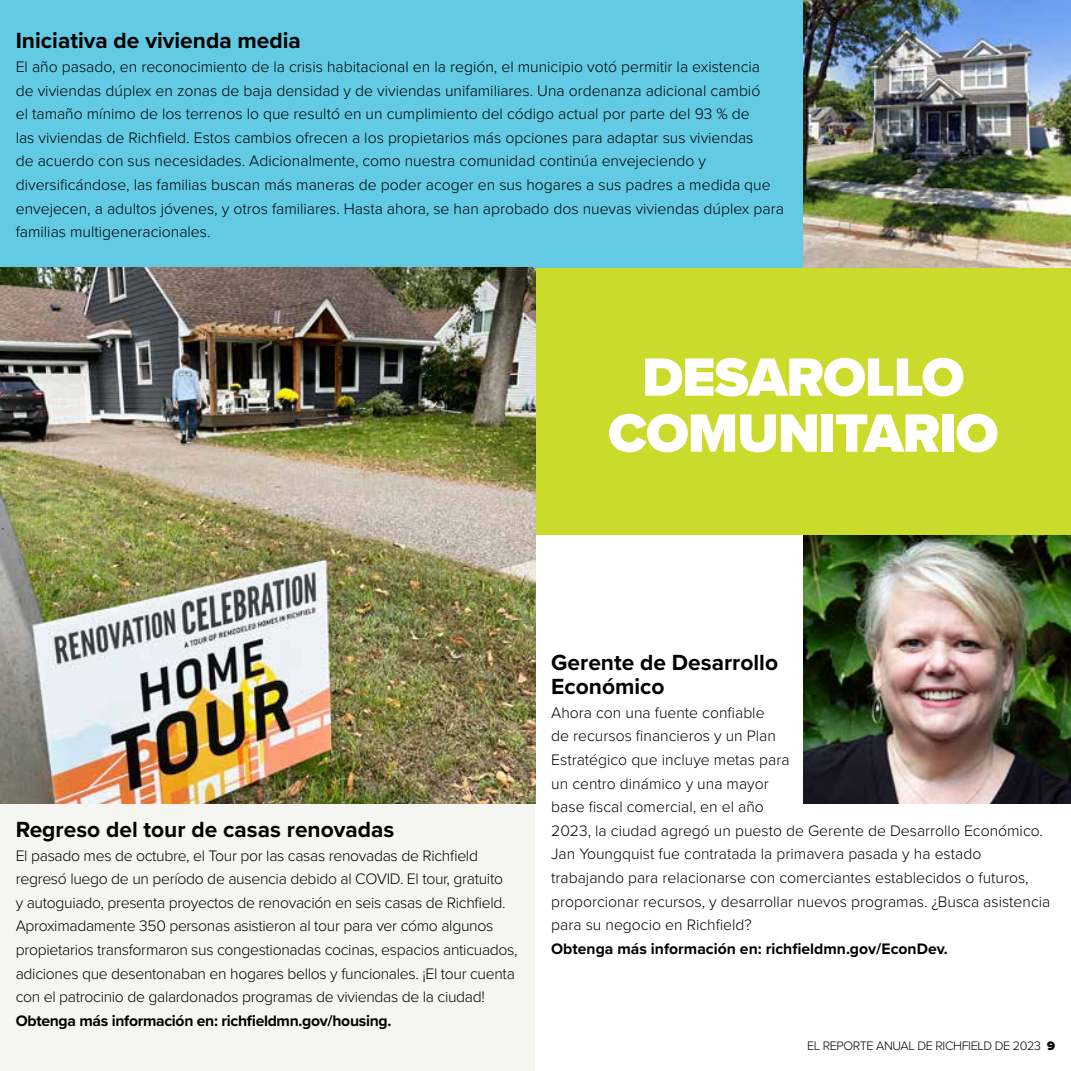
<style>
.page{position:relative;width:1071px;height:1071px;background:#f5f6f2}
.page>*{position:absolute;margin:0;border:0;box-sizing:border-box;transform-origin:0 0}
.t1{font:900 56px/56px "Proxima Nova";letter-spacing:-.02em;color:#fff;text-align:center}
.t2{font:700 22.75px/23.6px "Proxima Nova";color:#000}
.t3{font:300 15.75px/23.6px "Proxima Nova";color:#000}
.t4{font:300 15.75px/23.6px "Proxima Nova";letter-spacing:-.02em;color:#000}
.t5{font:700 15.75px "Proxima Nova";letter-spacing:-.01em;color:#000}
.t6{font:300 12.6px "Proxima Nova";letter-spacing:-.03em;color:#000}
.s1{font-weight:900}
</style>
<div class="page">
<div style="left:536px;top:268px;width:535px;height:268px;background:#cadb2b"></div>
<div style="left:0;top:0;width:803px;height:268px;background:#62cae3"></div>
<div style="left:536px;top:536px;width:535px;height:535px;background:#fff"></div>
<img style="left:803px;top:536px;width:268px;height:267px">
<img style="left:0;top:268px;width:536px;height:535px">
<img style="left:803px;top:0;width:268px;height:268px">
<h2 class="t2" style="left:16px;top:28px;width:287px">Iniciativa de vivienda media</h2>
<p class="t3" style="left:16px;top:54px;width:770px">El año pasado, en reconocimiento de la crisis habitacional en la región, el municipio votó permitir la existencia<br>de viviendas dúplex en zonas de baja densidad y de viviendas unifamiliares. Una ordenanza adicional cambió<br>el tamaño mínimo de los terrenos lo que resultó en un cumplimiento del código actual por parte del 93 % de<br>las viviendas de Richfield. Estos cambios ofrecen a los propietarios más opciones para adaptar sus viviendas<br>de acuerdo con sus necesidades. Adicionalmente, como nuestra comunidad continúa envejeciendo y diversificándose, las familias buscan más maneras de poder acoger en sus hogares a sus padres a medida que envejecen, a adultos jóvenes, y otros familiares. Hasta ahora, se han aprobado dos nuevas viviendas dúplex para familias multigeneracionales.</p>
<h1 class="t1" style="left:608px;top:349px;width:392px">DESAROLLO<br>COMUNITARIO</h1>
<h2 class="t2" style="left:16px;top:817px;width:380px">Regreso del tour de casas renovadas</h2>
<p class="t4" style="left:16px;top:843px;width:503px">El pasado mes de octubre, el Tour por las casas renovadas de Richfield regresó luego de un período de ausencia debido al COVID. El tour, gratuito<br>y autoguiado, presenta proyectos de renovación en seis casas de Richfield.<br>Aproximadamente 350 personas asistieron al tour para ver cómo algunos propietarios transformaron sus congestionadas cocinas, espacios anticuados, adiciones que desentonaban en hogares bellos y funcionales. ¡El tour cuenta con el patrocinio de galardonados programas de viviendas de la ciudad!</p>
<p class="t5" style="left:16px;top:1009px;width:377px">Obtenga más información en: richfieldmn.gov/housing.</p>
<h2 class="t2" style="left:551px;top:651px;width:228px">Gerente de Desarrollo<br>Económico</h2>
<p class="t3" style="left:551px;top:700px;width:501px">Ahora con una fuente confiable<br>de recursos financieros y un Plan<br>Estratégico que incluye metas para<br>un centro dinámico y una mayor<br>base fiscal comercial, en el año<br>2023, la ciudad agregó un puesto de Gerente de Desarrollo Económico.<br>Jan Youngquist fue contratada la primavera pasada y ha estado trabajando para relacionarse con comerciantes establecidos o futuros, proporcionar recursos, y desarrollar nuevos programas. ¿Busca asistencia para su negocio en Richfield?</p>
<p class="t5" style="left:551px;top:937px;width:398px">Obtenga más información en: richfieldmn.gov/EconDev.</p>
<p class="t6" style="left:807px;top:1036px;width:250px">EL REPORTE ANUAL DE RICHFIELD DE 2023 <span class="s1">9</span></p>
</div>
